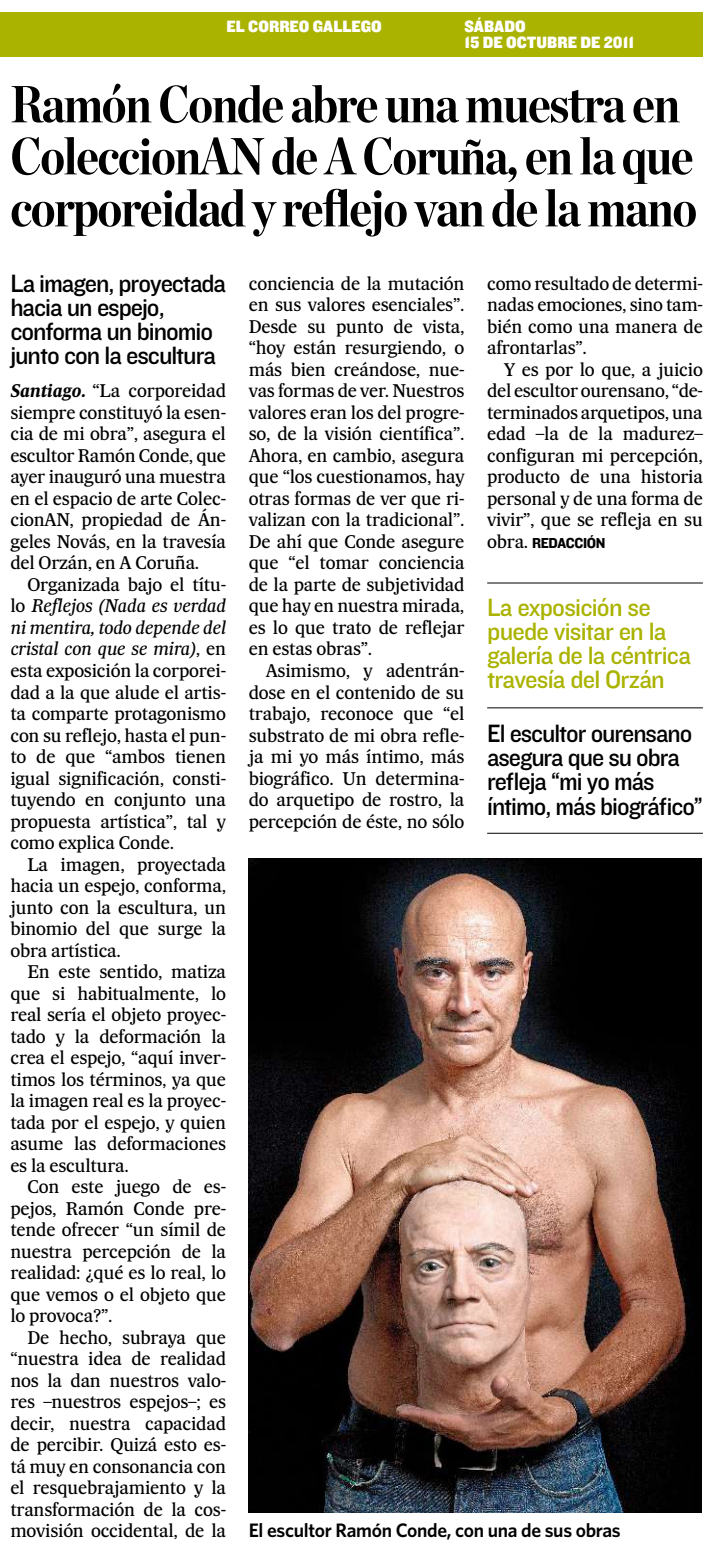
<style>
.page{position:relative;width:715px;height:1553px;background:#fff}
.page>*{position:absolute;margin:0;border:0;box-sizing:border-box;transform-origin:0 0}
.t1{font:700 52px/52px "Chronicle Disp Cond";letter-spacing:-.025em;color:#000}
.t2{font:26px/24px "Knockout 31 Junior Middlewt";letter-spacing:-.04em;color:#000}
.t3{font:26px/24px "Knockout 31 Junior Middlewt";letter-spacing:-.03em;color:#aab300}
.t4{font:600 19.6px "Whitney";letter-spacing:-.015em;color:#000}
.t5{font:17.6px/21.6px "Majerit Body";letter-spacing:-.015em;color:#000;text-align:justify}
.t6{font:17px/16px "Knockout 71 Full Middlewt";color:#fff}
.t7{font:15px "Knockout 51 Middleweight";letter-spacing:-.02em;color:#000}
.s1{font-family:"Majerit Body";font-size:17.6px}
.s2{font-weight:700;font-style:italic}
.s3{font-style:italic}
</style>
<div class="page">
<div style="left:0;top:12px;width:703px;height:45px;background:#aab300"></div>
<img style="left:249px;top:858px;width:452px;height:653px">
<hr style="left:487px;top:582px;width:216px;height:1px;background:#000">
<hr style="left:487px;top:707px;width:216px;height:1px;background:#000">
<hr style="left:487px;top:833px;width:216px;height:1px;background:#000">
<p class="t6" style="left:227px;top:18px;width:157px">EL CORREO GALLEGO</p>
<p class="t6" style="left:464px;top:18px;width:171px">SÁBADO<br>15 DE OCTUBRE DE 2011</p>
<h1 class="t1" style="left:10px;top:75px;width:688px">Ramón Conde abre una muestra en<br>ColeccionAN de A Coruña, en la que corporeidad y reflejo van de la mano</h1>
<h2 class="t2" style="left:10px;top:270px;width:217px">La imagen, proyectada hacia un espejo, conforma un binomio junto con la escultura</h2>
<p class="t5" style="left:487px;top:272px;width:217px">como resultado de determi&shy;nadas emociones, sino tam&shy;bién como una manera de afrontarlas”.</p>
<p class="t5" style="left:249px;top:272px;width:217px">conciencia de la mutación en sus valores esenciales”.<br>Desde su punto de vista, “hoy están resurgiendo, o más bien creándose, nue&shy;vas formas de ver. Nuestros valores eran los del progre&shy;so, de la visión científica”.<br>Ahora, en cambio, asegura que “los cuestionamos, hay otras formas de ver que ri&shy;valizan con la tradicional”.<br>De ahí que Conde asegure que “el tomar conciencia de la parte de subjetividad que hay en nuestra mirada, es lo que trato de reflejar en estas obras”.</p>
<p class="t5" style="left:249px;top:659px;width:217px;text-indent:17px">Asimismo, y adentrán&shy;dose en el contenido de su trabajo, reconoce que “el substrato de mi obra refle&shy;ja mi yo más íntimo, más biográfico. Un determina&shy;do arquetipo de rostro, la percepción de éste, no sólo</p>
<p class="t5" style="left:487px;top:358px;width:217px;text-indent:17px">Y es por lo que, a juicio del escultor ourensano, “de&shy;terminados arquetipos, una edad –la de la madurez– configuran mi percepción, producto de una historia personal y de una forma de vivir”, que se refleja en su</p>
<p class="t7" style="left:487px;top:533px;width:120px"><span class="s1">obra.</span> REDACCIÓN</p>
<p class="t5" style="left:10px;top:380px;width:217px"><span class="s2">Santiago.</span> “La corporeidad siempre constituyó la esen&shy;cia de mi obra”, asegura el escultor Ramón Conde, que ayer inauguró una muestra en el espacio de arte Colec&shy;cionAN, propiedad de Án&shy;geles Novás, en la travesía del Orzán, en A Coruña.</p>
<p class="t5" style="left:10px;top:573px;width:217px;text-indent:17px">Organizada bajo el títu&shy;lo <span class="s3">Reflejos (Nada es verdad ni mentira, todo depende del cristal con que se mira)</span>, en esta exposición la corporei&shy;dad a la que alude el artis&shy;ta comparte protagonismo con su reflejo, hasta el pun&shy;to de que “ambos tienen igual significación, consti&shy;tuyendo en conjunto una propuesta artística”, tal y como explica Conde.</p>
<p class="t5" style="left:10px;top:853px;width:217px;text-indent:17px">La imagen, proyectada hacia un espejo, conforma, junto con la escultura, un binomio del que surge la obra artística.</p>
<p class="t5" style="left:10px;top:960px;width:217px;text-indent:17px">En este sentido, matiza que si habitualmente, lo real sería el objeto proyec&shy;tado y la deformación la crea el espejo, “aquí inver&shy;timos los términos, ya que la imagen real es la proyec&shy;tada por el espejo, y quien asume las deformaciones es la escultura.</p>
<p class="t5" style="left:10px;top:1175px;width:217px;text-indent:17px">Con este juego de es&shy;pejos, Ramón Conde pre&shy;tende ofrecer “un símil de nuestra percepción de la realidad: ¿qué es lo real, lo que vemos o el objeto que lo provoca?”.</p>
<p class="t5" style="left:10px;top:1326px;width:217px;text-indent:17px">De hecho, subraya que “nuestra idea de realidad nos la dan nuestros valo&shy;res –nuestros espejos–; es decir, nuestra capacidad de percibir. Quizá esto es&shy;tá muy en consonancia con el resquebrajamiento y la transformación de la cos&shy;movisión occidental, de la</p>
<h2 class="t3" style="left:487px;top:594px;width:205px">La exposición se puede visitar en la galería de la céntrica travesía del Orzán</h2>
<h2 class="t2" style="left:487px;top:720px;width:217px">El escultor ourensano asegura que su obra refleja “mi yo más íntimo, más biográfico”</h2>
<p class="t4" style="left:249px;top:1517px;width:373px">El escultor Ramón Conde, con una de sus obras</p>
</div>
